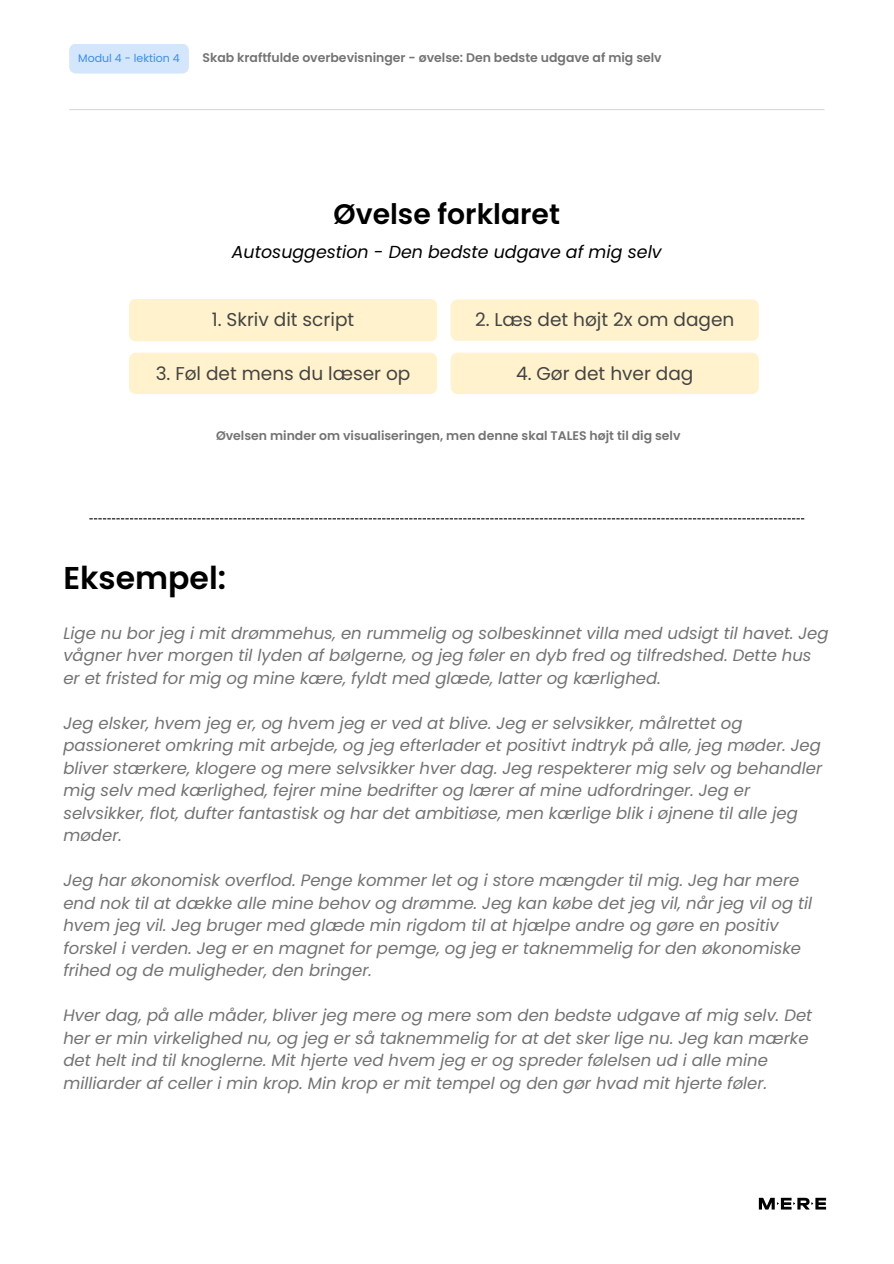
<style>
.page{position:relative;width:894px;height:1264px;background:#fff}
.page>*{position:absolute;margin:0;border:0;box-sizing:border-box;transform-origin:0 0}
.t1{font:600 31.5px "Poppins";color:#000}
.t2{font:600 28.2px "Poppins";color:#000}
.t3{font:18.45px "Poppins";color:#444}
.t4{font:italic 17.4px "Poppins";color:#000}
.t5{font:italic 16.5px/22.5px "Poppins";color:#737373}
.t6{font:600 12.45px "Poppins";color:#737373}
.t7{font:10.95px "Poppins";color:#398df1}
</style>
<div class="page">
<svg style="left:89px;top:518px;width:715px;height:1px"></svg>
<hr style="left:69px;top:109px;width:755px;height:1px;background:#d9d9d9">
<svg style="left:758px;top:1197px;width:67px;height:12px"></svg>
<div style="left:129px;top:299px;width:308px;height:42px;background:#fff2cc;border-radius:7px"></div>
<div style="left:450px;top:299px;width:308px;height:42px;background:#fff2cc;border-radius:7px"></div>
<div style="left:129px;top:353px;width:308px;height:41px;background:#fff2cc;border-radius:7px"></div>
<div style="left:450px;top:353px;width:308px;height:41px;background:#fff2cc;border-radius:7px"></div>
<div style="left:69px;top:44px;width:120px;height:30px;background:#d4e6fc"></div>
<h4 class="t7" style="left:78px;top:50px;width:103px">Modul 4 - lektion 4</h4>
<h3 class="t6" style="left:202px;top:49px;width:460px">Skab kraftfulde overbevisninger - øvelse: Den bedste udgave af mig selv</h3>
<p class="t2" style="left:333px;top:195px;width:228px">Øvelse forklaret</p>
<h5 class="t4" style="left:232px;top:239px;width:431px">Autosuggestion - Den bedste udgave af mig selv</h5>
<h5 class="t3" style="left:212px;top:306px;width:144px">1. Skriv dit script</h5>
<h1 class="t3" style="left:475px;top:307px;width:261px">2. Læs det højt 2x om dagen</h1>
<h4 class="t3" style="left:156px;top:360px;width:256px">3. Føl det mens du læser op</h4>
<h4 class="t3" style="left:516px;top:360px;width:179px">4. Gør det hver dag</h4>
<h4 class="t6" style="left:216px;top:427px;width:466px">Øvelsen minder om visualiseringen, men denne skal TALES højt til dig selv</h4>
<h3 class="t1" style="left:63px;top:555px;width:164px">Eksempel:</h3>
<h2 class="t5" style="left:63px;top:621px;width:766px">Lige nu bor jeg i mit drømmehus, en rummelig og solbeskinnet villa med udsigt til havet. Jeg vågner hver morgen til lyden af bølgerne, og jeg føler en dyb fred og tilfredshed. Dette hus er et fristed for mig og mine kære, fyldt med glæde, latter og kærlighed.</h2>
<h3 class="t5" style="left:63px;top:711px;width:760px">Jeg elsker, hvem jeg er, og hvem jeg er ved at blive. Jeg er selvsikker, målrettet og passioneret omkring mit arbejde, og jeg efterlader et positivt indtryk på alle, jeg møder. Jeg bliver stærkere, klogere og mere selvsikker hver dag. Jeg respekterer mig selv og behandler mig selv med kærlighed, fejrer mine bedrifter og lærer af mine udfordringer. Jeg er selvsikker, flot, dufter fantastisk og har det ambitiøse, men kærlige blik i øjnene til alle jeg møder.</h3>
<h3 class="t5" style="left:63px;top:869px;width:750px">Jeg har økonomisk overflod. Penge kommer let og i store mængder til mig. Jeg har mere end nok til at dække alle mine behov og drømme. Jeg kan købe det jeg vil, når jeg vil og til hvem jeg vil. Jeg bruger med glæde min rigdom til at hjælpe andre og gøre en positiv forskel i verden. Jeg er en magnet for pemge, og jeg er taknemmelig for den økonomiske frihed og de muligheder, den bringer.</h3>
<h3 class="t5" style="left:63px;top:1004px;width:750px">Hver dag, på alle måder, bliver jeg mere og mere som den bedste udgave af mig selv. Det her er min virkelighed nu, og jeg er så taknemmelig for at det sker lige nu. Jeg kan mærke det helt ind til knoglerne. Mit hjerte ved hvem jeg er og spreder følelsen ud i alle mine milliarder af celler i min krop. Min krop er mit tempel og den gør hvad mit hjerte føler.</h3>
</div>
